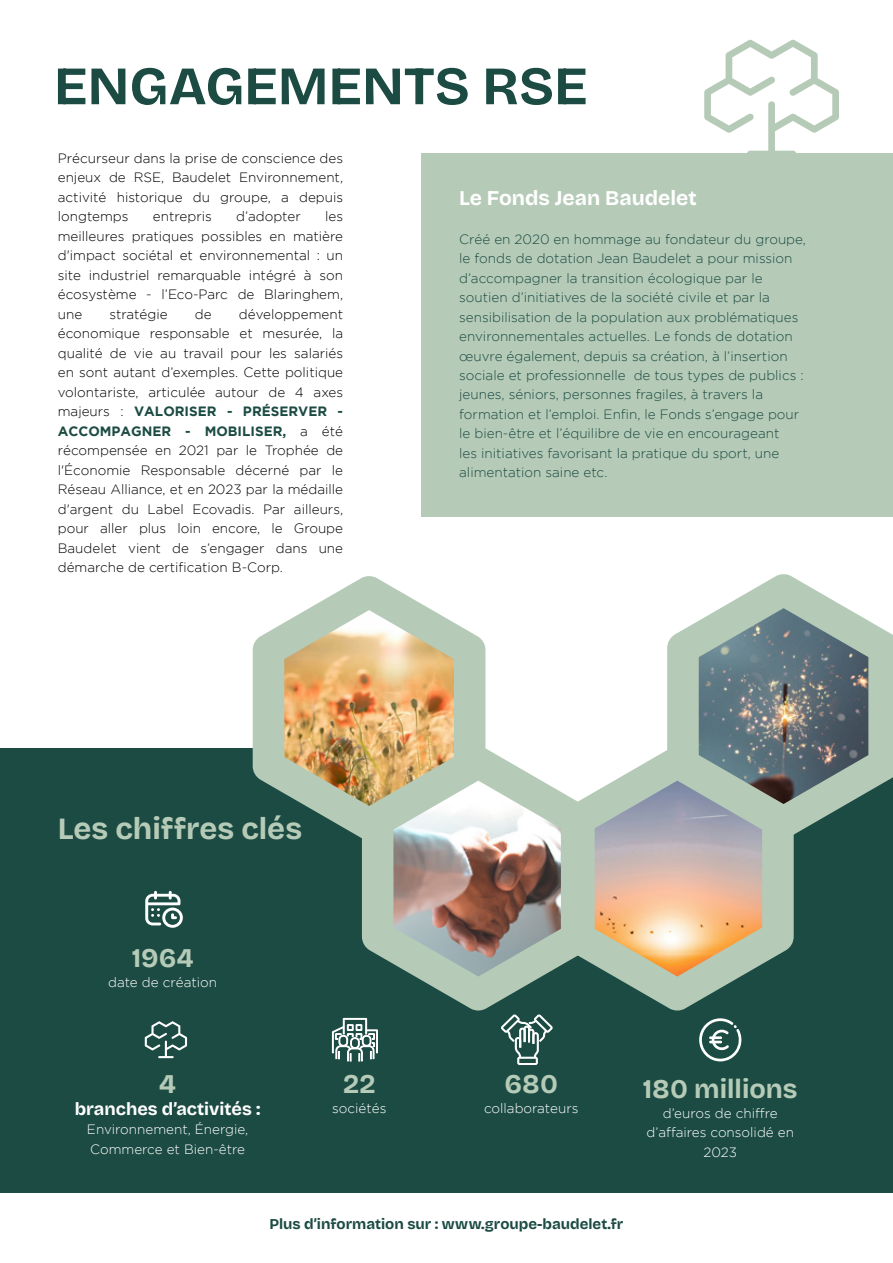
<style>
.page{position:relative;width:893px;height:1263px;background:#fff}
.page>*{position:absolute;margin:0;border:0;box-sizing:border-box;transform-origin:0 0}
.t1{font:700 54px "Bricolage Grotesque";color:#1b4b42}
.t2{font:700 30.9px "Bricolage Grotesque";color:#b5cab7}
.t3{font:700 27px "Bricolage Grotesque";color:#b5cab7}
.t4{font:700 21px "Bricolage Grotesque";color:#fff}
.t5{font:700 18px "Bricolage Grotesque";color:#fff}
.t6{font:700 15px "Bricolage Grotesque";color:#1b4b42}
.t7{font:300 13.5px/19.5px "Gotham";color:#000;text-align:justify}
.t8{font:300 13.5px/19.5px "Gotham";color:#1b4b42}
.t9{font:300 13.5px/19.5px "Gotham";color:#fff}
.s1{font-weight:700;color:#1b4b42}
</style>
<div class="page">
<div style="left:0;top:748px;width:893px;height:445px;background:#1b4b42"></div>
<div style="left:422px;top:154px;width:471px;height:363px;background:#b5cab7"></div>
<svg style="left:704px;top:40px;width:135px;height:114px"></svg>
<svg style="left:145px;top:1021px;width:42px;height:37px"></svg>
<svg style="left:145px;top:891px;width:38px;height:37px"></svg>
<svg style="left:332px;top:1018px;width:46px;height:44px"></svg>
<svg style="left:501px;top:1014px;width:52px;height:51px"></svg>
<svg style="left:699px;top:1018px;width:43px;height:43px"></svg>
<svg style="left:595px;top:748px;width:199px;height:262px;background:#b8b29e"></svg>
<svg style="left:667px;top:574px;width:226px;height:264px"></svg>
<svg style="left:362px;top:746px;width:233px;height:264px;background:#9da297"></svg>
<img style="left:253px;top:576px;width:232px;height:264px">
<h1 class="t1" style="left:54px;top:42px;width:535px">ENGAGEMENTS RSE</h1>
<p class="t7" style="left:58px;top:148px;width:287px">Précurseur dans la prise de conscience des enjeux de RSE, Baudelet Environnement, activité historique du groupe, a depuis longtemps</p>
<p class="t7" style="left:58px;top:207px;width:287px;text-indent:267px">les meilleures pratiques possibles en matière d'impact sociétal et environnemental : un site industriel remarquable intégré à son écosystème - l’Eco-Parc de Blaringhem, une</p>
<p class="t7" style="left:153px;top:207px;width:60px">entrepris</p>
<p class="t7" style="left:236px;top:207px;width:66px">d’adopter</p>
<p class="t7" style="left:58px;top:304px;width:287px;text-indent:181px">développement économique responsable et mesurée, la qualité de vie au travail pour les salariés en sont autant d’exemples. Cette politique volontariste, articulée autour de 4 axes majeurs : <span class="s1">VALORISER - PRÉSERVER - ACCOMPAGNER - MOBILISER,</span> a été récompensée en 2021 par le Trophée de l'Économie Responsable décerné par le Réseau Alliance, et en 2023 par la médaille d'argent du Label Ecovadis. Par ailleurs, pour aller plus loin encore, le Groupe Baudelet vient de s’engager dans une démarche de certification B-Corp.</p>
<p class="t7" style="left:109px;top:304px;width:60px">stratégie</p>
<p class="t7" style="left:195px;top:304px;width:18px">de</p>
<h3 class="t4" style="left:459px;top:180px;width:239px">Le Fonds Jean Baudelet</h3>
<p class="t8" style="left:459px;top:229px;width:348px">Créé en 2020 en hommage au fondateur du groupe, le fonds de dotation Jean Baudelet a pour mission d’accompagner la transition écologique par le soutien d’initiatives de la société civile et par la sensibilisation de la population aux problématiques environnementales actuelles. Le fonds de dotation œuvre également, depuis sa création, à l’insertion sociale et professionnelle de tous types de publics : jeunes, séniors, personnes fragiles, à travers la formation et l’emploi. Enfin, le Fonds s’engage pour le bien-être et l’équilibre de vie en encourageant<br>les initiatives favorisant la pratique du sport, une alimentation saine etc.</p>
<h2 class="t2" style="left:58px;top:804px;width:246px">Les chiffres clés</h2>
<h3 class="t3" style="left:132px;top:936px;width:63px">1964</h3>
<p class="t9" style="left:108px;top:972px;width:110px">date de création</p>
<h3 class="t3" style="left:159px;top:1062px;width:18px">4</h3>
<h3 class="t5" style="left:75px;top:1094px;width:187px">branches d’activités :</h3>
<p class="t9" style="left:87px;top:1119px;width:163px">Environnement, Énergie,<br>Commerce et Bien-être</p>
<h3 class="t3" style="left:343px;top:1062px;width:34px">22</h3>
<p class="t9" style="left:332px;top:1098px;width:56px">sociétés</p>
<h3 class="t3" style="left:505px;top:1062px;width:55px">680</h3>
<p class="t9" style="left:484px;top:1098px;width:96px">collaborateurs</p>
<h3 class="t3" style="left:643px;top:1067px;width:156px">180 millions</h3>
<p class="t9" style="left:647px;top:1103px;width:149px;text-align:center">d’euros de chiffre d’affaires consolidé en<br>2023</p>
<p class="t6" style="left:270px;top:1211px;width:355px">Plus d’information sur : www.groupe-baudelet.fr</p>
</div>
